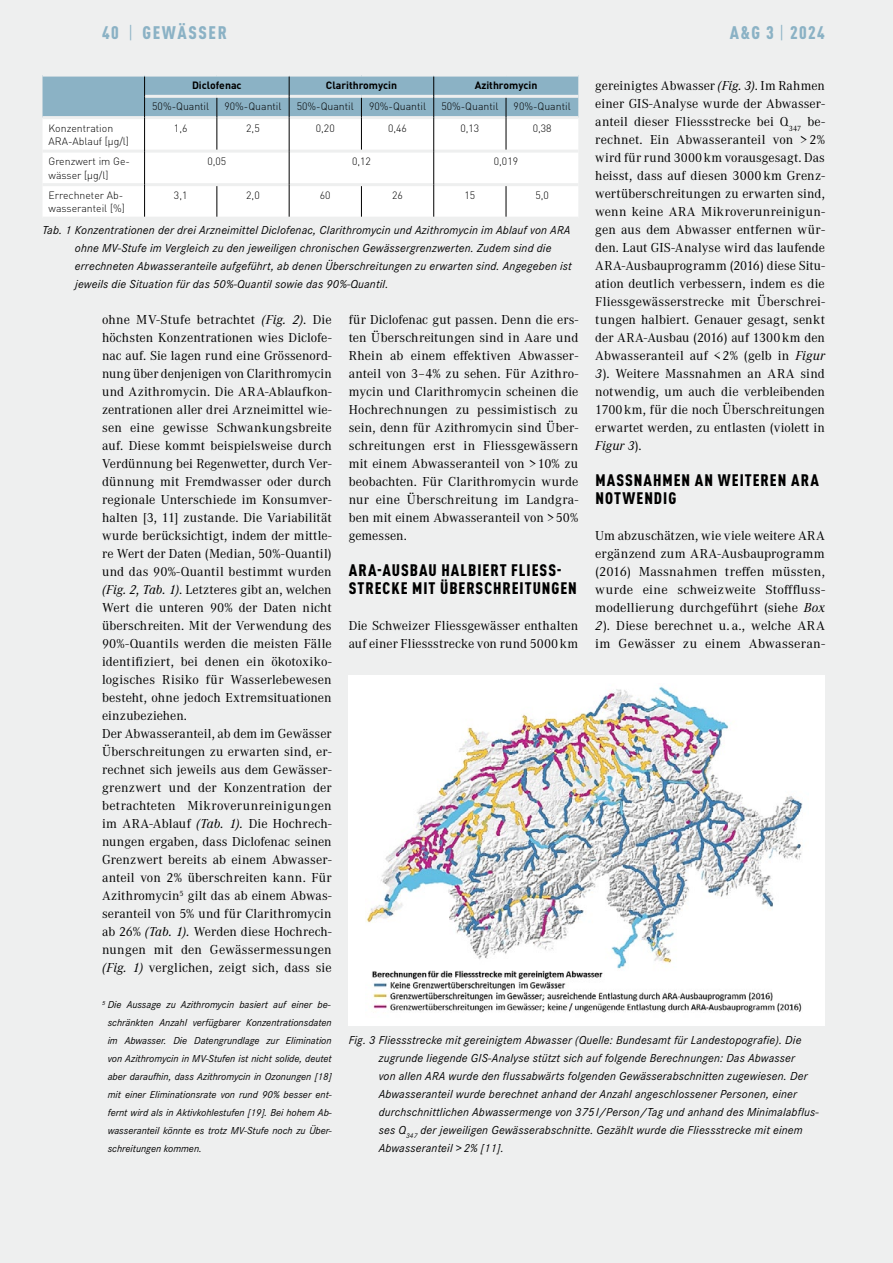
<style>
.page{position:relative;width:893px;height:1263px;background:#eeefef}
.page>*{position:absolute;margin:0;border:0;box-sizing:border-box;transform-origin:0 0}
.Rubriktitel_D_x01{font:900 condensed 18px "DINOT";letter-spacing:.09em;color:#8bb2c5}
.Ausgabe_x01{font:900 condensed 18px "DINOT";color:#8bb2c5}
.Untertitel_1_D_x06{font:900 condensed 16.5px/18px "DINOT";letter-spacing:.06em;color:#000}
.Fliesstext_D_x05{font:13.5px/18px "Corporate A";letter-spacing:.005em;color:#000;text-align:justify}
.Legende_x11{font:italic 12px/18px "Corporate S";letter-spacing:.015em;color:#000}
.Fusszeile_x17{font:italic 10.5px/18px "Corporate S";color:#000}
.Tabellenschrift_norm{font:300 10.5px/13.5px "DINOT";color:#000}
.Tabellenschrift_fett{font:700 10.5px "DINOT";color:#000}
.s1{font-weight:400}
.s2{font-style:italic}
</style>
<div class="page">
<div style="left:43px;top:119px;width:535px;height:98px;background:#fff"></div>
<hr style="left:43px;top:150px;width:101px;height:3px;background:#eeefef">
<hr style="left:145px;top:150px;width:72px;height:3px;background:#eeefef">
<hr style="left:217px;top:150px;width:72px;height:3px;background:#eeefef">
<hr style="left:290px;top:150px;width:71px;height:3px;background:#eeefef">
<hr style="left:361px;top:150px;width:72px;height:3px;background:#eeefef">
<hr style="left:434px;top:150px;width:72px;height:3px;background:#eeefef">
<hr style="left:506px;top:150px;width:72px;height:3px;background:#eeefef">
<hr style="left:43px;top:183px;width:101px;height:3px;background:#eeefef">
<hr style="left:145px;top:183px;width:72px;height:3px;background:#eeefef">
<hr style="left:217px;top:183px;width:72px;height:3px;background:#eeefef">
<hr style="left:290px;top:183px;width:71px;height:3px;background:#eeefef">
<hr style="left:361px;top:183px;width:72px;height:3px;background:#eeefef">
<hr style="left:434px;top:183px;width:72px;height:3px;background:#eeefef">
<hr style="left:506px;top:183px;width:72px;height:3px;background:#eeefef">
<svg style="left:43px;top:75px;width:535px;height:43px;background:#97b8c8"></svg>
<hr style="left:144px;top:118px;width:1px;height:33px;background:#000">
<hr style="left:216px;top:118px;width:1px;height:32px;background:#000">
<hr style="left:289px;top:118px;width:1px;height:33px;background:#000">
<hr style="left:361px;top:118px;width:1px;height:32px;background:#000">
<hr style="left:433px;top:118px;width:1px;height:33px;background:#000">
<hr style="left:506px;top:118px;width:1px;height:32px;background:#000">
<hr style="left:144px;top:151px;width:1px;height:34px;background:#000">
<hr style="left:289px;top:151px;width:1px;height:34px;background:#000">
<hr style="left:433px;top:151px;width:1px;height:34px;background:#000">
<hr style="left:144px;top:185px;width:1px;height:32px;background:#000">
<hr style="left:216px;top:186px;width:1px;height:31px;background:#000">
<hr style="left:289px;top:185px;width:1px;height:32px;background:#000">
<hr style="left:361px;top:186px;width:1px;height:31px;background:#000">
<hr style="left:433px;top:185px;width:1px;height:32px;background:#000">
<hr style="left:506px;top:186px;width:1px;height:31px;background:#000">
<div style="left:349px;top:675px;width:476px;height:351px;background:#fff"></div>
<img style="left:366px;top:686px;width:437px;height:327px">
<p class="Rubriktitel_D_x01" style="left:102px;top:22px;width:126px">40 <span class="s1">|</span> GEWÄSSER</p>
<p class="Tabellenschrift_fett" style="left:192px;top:78px;width:51px">Diclofenac</p>
<p class="Tabellenschrift_fett" style="left:326px;top:78px;width:73px">Clarithromycin</p>
<p class="Tabellenschrift_fett" style="left:475px;top:78px;width:64px">Azithromycin</p>
<p class="Tabellenschrift_norm" style="left:152px;top:99px;width:59px">50%-Quantil</p>
<p class="Tabellenschrift_norm" style="left:224px;top:99px;width:59px">90%-Quantil</p>
<p class="Tabellenschrift_norm" style="left:297px;top:99px;width:59px">50%-Quantil</p>
<p class="Tabellenschrift_norm" style="left:369px;top:99px;width:59px">90%-Quantil</p>
<p class="Tabellenschrift_norm" style="left:441px;top:99px;width:59px">50%-Quantil</p>
<p class="Tabellenschrift_norm" style="left:514px;top:99px;width:59px">90%-Quantil</p>
<p class="Tabellenschrift_norm" style="left:49px;top:121px;width:82px">Konzentration<br>ARA-Ablauf [µg/l]</p>
<p class="Tabellenschrift_norm" style="left:174px;top:121px;width:15px">1,6</p>
<p class="Tabellenschrift_norm" style="left:246px;top:121px;width:15px">2,5</p>
<p class="Tabellenschrift_norm" style="left:316px;top:121px;width:20px">0,20</p>
<p class="Tabellenschrift_norm" style="left:388px;top:121px;width:20px">0,46</p>
<p class="Tabellenschrift_norm" style="left:460px;top:121px;width:20px">0,13</p>
<p class="Tabellenschrift_norm" style="left:533px;top:121px;width:20px">0,38</p>
<p class="Tabellenschrift_norm" style="left:49px;top:154px;width:83px">Grenzwert im Ge&shy;wässer [µg/l]</p>
<p class="Tabellenschrift_norm" style="left:207px;top:154px;width:20px">0,05</p>
<p class="Tabellenschrift_norm" style="left:352px;top:154px;width:20px">0,12</p>
<p class="Tabellenschrift_norm" style="left:494px;top:154px;width:26px">0,019</p>
<p class="Tabellenschrift_norm" style="left:49px;top:188px;width:78px">Errechneter Ab&shy;wasseranteil [%]</p>
<p class="Tabellenschrift_norm" style="left:174px;top:188px;width:15px">3,1</p>
<p class="Tabellenschrift_norm" style="left:246px;top:188px;width:15px">2,0</p>
<p class="Tabellenschrift_norm" style="left:320px;top:188px;width:12px">60</p>
<p class="Tabellenschrift_norm" style="left:392px;top:188px;width:12px">26</p>
<p class="Tabellenschrift_norm" style="left:464px;top:188px;width:12px">15</p>
<p class="Tabellenschrift_norm" style="left:535px;top:188px;width:15px">5,0</p>
<p class="Legende_x11" style="left:75px;top:220px;width:498px;text-indent:-32px">Tab. 1 Konzentrationen der drei Arzneimittel Diclofenac, Clarithromycin und Azithromycin im Ablauf von ARA ohne MV-Stufe im Vergleich zu den jeweiligen chronischen Gewässergrenzwerten. Zudem sind die errechneten Abwasseranteile aufgeführt, ab denen Überschreitungen zu erwarten sind. Angegeben ist jeweils die Situation für das 50%-Quantil sowie das 90%-Quantil.</p>
<p class="Fliesstext_D_x05" style="left:102px;top:310px;width:231px">ohne MV-Stufe betrachtet <span class="s2">(Fig. 2)</span>. Die höchsten Konzentrationen wies Diclofe&shy;nac auf. Sie lagen rund eine Grössenord&shy;nung über denjenigen von Clarithromycin und Azithromycin. Die ARA-Ablaufkon&shy;zentrationen aller drei Arzneimittel wie&shy;sen eine gewisse Schwankungsbreite auf. Diese kommt beispielsweise durch Verdünnung bei Regenwetter, durch Ver&shy;dünnung mit Fremdwasser oder durch regionale Unterschiede im Konsumver&shy;halten [3, 11] zustande. Die Variabilität wurde berücksichtigt, indem der mittle&shy;re Wert der Daten (Median, 50%-Quantil) und das 90%-Quantil bestimmt wurden <span class="s2">(Fig. 2, Tab. 1)</span>. Letzteres gibt an, welchen Wert die unteren 90% der Daten nicht überschreiten. Mit der Verwendung des 90%-Quantils werden die meisten Fälle identifiziert, bei denen ein ökotoxiko&shy;logisches Risiko für Wasserlebewesen besteht, ohne jedoch Extremsituationen einzubeziehen.</p>
<p class="Fliesstext_D_x05" style="left:102px;top:724px;width:231px">Der Abwasseranteil, ab dem im Gewässer Überschreitungen zu erwarten sind, er&shy;rechnet sich jeweils aus dem Gewässer&shy;grenzwert und der Konzentration der betrachteten Mikroverunreinigungen im ARA-Ablauf <span class="s2">(Tab. 1).</span> Die Hochrech&shy;nungen ergaben, dass Diclofenac seinen Grenzwert bereits ab einem Abwasser&shy;anteil von 2% überschreiten kann. Für Azithromycin<sup>5</sup> gilt das ab einem Abwas&shy;seranteil von 5% und für Clarithromycin ab 26% <span class="s2">(Tab. 1).</span> Werden diese Hochrech&shy;nungen mit den Gewässermessungen <span class="s2">(Fig. 1)</span> verglichen, zeigt sich, dass sie</p>
<p class="Fliesstext_D_x05" style="left:349px;top:310px;width:231px">für Diclofenac gut passen. Denn die ers&shy;ten Überschreitungen sind in Aare und Rhein ab einem effektiven Abwasser&shy;anteil von 3–4% zu sehen. Für Azithro&shy;mycin und Clarithromycin scheinen die Hochrechnungen zu pessimistisch zu sein, denn für Azithromycin sind Über&shy;schreitungen erst in Fliessgewässern mit einem Abwasseranteil von &gt; 10% zu beobachten. Für Clarithromycin wurde nur eine Überschreitung im Landgra&shy;ben mit einem Abwasseranteil von &gt; 50% gemessen.</p>
<p class="Untertitel_1_D_x06" style="left:349px;top:561px;width:230px">ARA-AUSBAU HALBIERT FLIESS-<br>STRECKE MIT ÜBERSCHREITUNGEN</p>
<p class="Fliesstext_D_x05" style="left:349px;top:616px;width:231px">Die Schweizer Fliessgewässer enthalten auf einer Fliessstrecke von rund 5000 km</p>
<p class="Ausgabe_x01" style="left:730px;top:22px;width:97px">A&amp;G 3 <span class="s1">|</span> 2024</p>
<p class="Fliesstext_D_x05" style="left:595px;top:76px;width:231px">gereinigtes Abwasser <span class="s2">(Fig. 3)</span>. Im Rahmen einer GIS-Analyse wurde der Abwasser&shy;anteil dieser Fliessstrecke bei Q<sub>347</sub> be&shy;rechnet. Ein Abwasseranteil von &gt; 2% wird für rund 3000 km vorausgesagt. Das heisst, dass auf diesen 3000 km Grenz&shy;wertüberschreitungen zu erwarten sind, wenn keine ARA Mikroverunreinigun&shy;gen aus dem Abwasser entfernen wür&shy;den. Laut GIS-Analyse wird das laufende ARA-Ausbauprogramm (2016) diese Situ&shy;ation deutlich verbessern, indem es die Fliessgewässerstrecke mit Überschrei&shy;tungen halbiert. Genauer gesagt, senkt der ARA-Ausbau (2016) auf 1300 km den Abwasseranteil auf &lt; 2% (gelb in <span class="s2">Figur 3</span>). Weitere Massnahmen an ARA sind notwendig, um auch die verbleibenden 1700 km, für die noch Überschreitungen erwartet werden, zu entlasten (violett in <span class="s2">Figur 3</span>).</p>
<p class="Untertitel_1_D_x06" style="left:595px;top:471px;width:225px">MASSNAHMEN AN WEITEREN ARA<br>NOTWENDIG</p>
<p class="Fliesstext_D_x05" style="left:595px;top:526px;width:231px">Um abzuschätzen, wie viele weitere ARA ergänzend zum ARA-Ausbauprogramm (2016) Massnahmen treffen müssten, wurde eine schweizweite Stofffluss&shy;modellierung durchgeführt (siehe <span class="s2">Box 2</span>). Diese berechnet u. a., welche ARA im Gewässer zu einem Abwasseran-</p>
<p class="Fusszeile_x17" style="left:108px;top:995px;width:225px;text-indent:-6px"><sup>5</sup> Die Aussage zu Azithromycin basiert auf einer be&shy;schränkten Anzahl verfügbarer Konzentrationsdaten im Abwasser. Die Datengrundlage zur Elimination von Azithromycin in MV-Stufen ist nicht solide, deutet aber daraufhin, dass Azithromycin in Ozonungen [18] mit einer Eliminationsrate von rund 90% besser ent&shy;fernt wird als in Aktivkohlestufen [19]. Bei hohem Ab&shy;wasseranteil könnte es trotz MV-Stufe noch zu Über&shy;schreitungen kommen.</p>
<p class="Legende_x11" style="left:379px;top:1030px;width:441px;text-indent:-30px">Fig. 3 Fliessstrecke mit gereinigtem Abwasser (Quelle: Bundesamt für Landestopografie). Die zugrunde liegende GIS-Analyse stützt sich auf folgende Berechnungen: Das Abwasser<br>von allen ARA wurde den flussabwärts folgenden Gewässerabschnitten zugewiesen. Der Abwasseranteil wurde berechnet anhand der Anzahl angeschlossener Personen, einer durchschnittlichen Abwassermenge von 375 l/Person/Tag und anhand des Minimalabflus&shy;ses Q<sub>347</sub> der jeweiligen Gewässerabschnitte. Gezählt wurde die Fliessstrecke mit einem Abwasseranteil &gt; 2% [11].</p>
</div>
